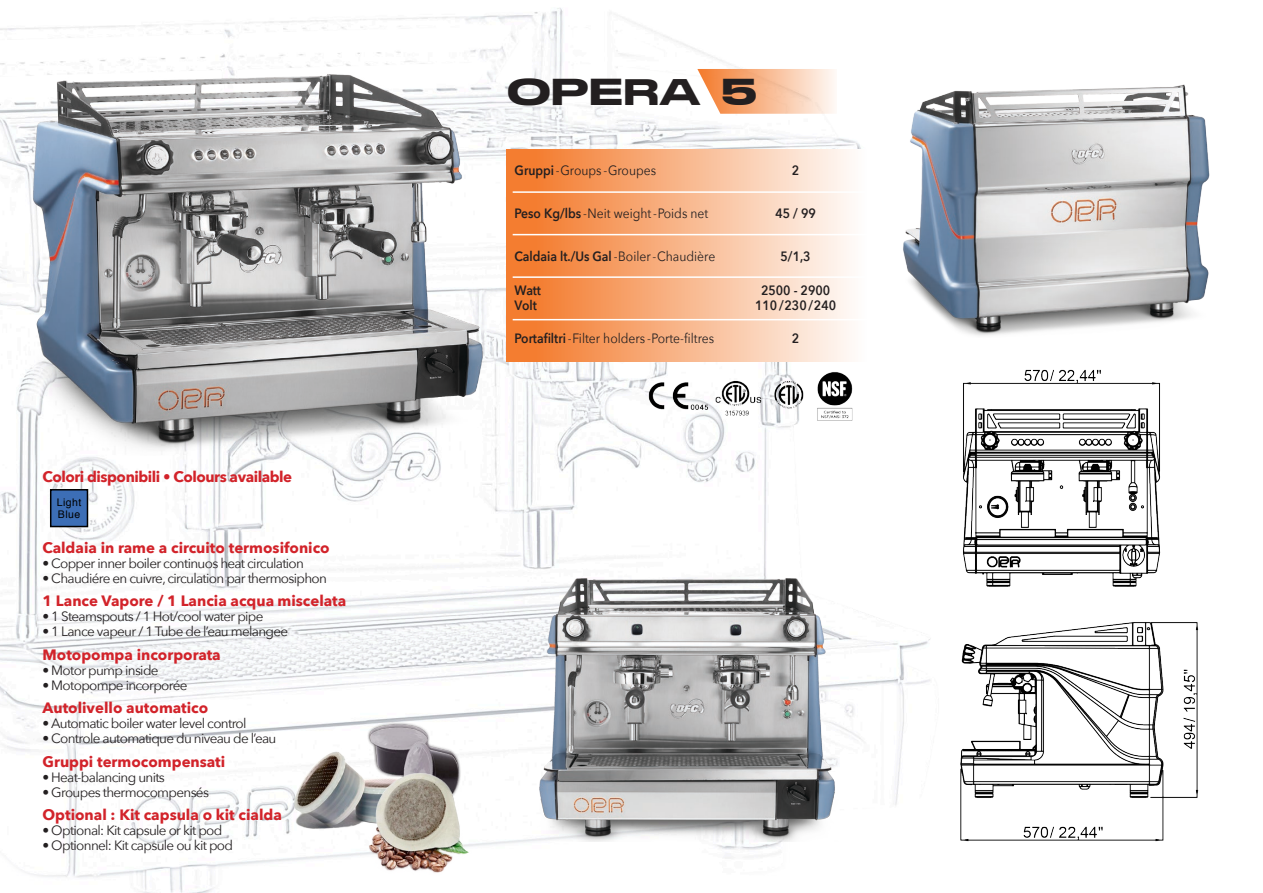
<style>
.page{position:relative;width:1263px;height:893px;background:#fff}
.page>*{position:absolute;margin:0;border:0;box-sizing:border-box;transform-origin:0 0}
.t1{font:37.5px "Stretch Pro";color:#231f20}
.t2{font:700 15px "Avenir Next";color:#d2232a}
.t3{font:700 15px "Avenir Next";letter-spacing:-.03em;color:#d2232a}
.t4{font:13.5px "Avenir Next";letter-spacing:-.05em;color:#231f20}
.t5{font:13.5px "Avenir Next";color:#231f20;scale:.9 1}
.t6{font:600 13.5px/15px "Avenir Next";color:#231f20;scale:.9 1}
.t7{font:10.5px/12px "Helvetica";letter-spacing:.04em;color:#000}
.s1{font-weight:600}
</style>
<div class="page">
<img style="left:0;top:8px;width:931px;height:885px">
<img style="left:362px;top:707px;width:103px;height:3px">
<img style="left:362px;top:710px;width:103px;height:49px">
<img style="left:250px;top:735px;width:212px;height:107px">
<img style="left:357px;top:759px;width:179px;height:125px">
<div style="left:506px;top:149px;width:383px;height:212px;background:linear-gradient(to right,#f37321,#fff)"></div>
<hr style="left:513px;top:191px;width:357px;height:2px;background:#fff">
<hr style="left:513px;top:234px;width:357px;height:1px;background:#fff">
<hr style="left:513px;top:276px;width:357px;height:2px;background:#fff">
<hr style="left:513px;top:319px;width:357px;height:1px;background:#fff">
<svg style="left:697px;top:69px;width:140px;height:45px"></svg>
<img style="left:7px;top:22px;width:508px;height:433px">
<img style="left:889px;top:50px;width:321px;height:314px">
<img style="left:935px;top:363px;width:273px;height:479px">
<img style="left:630px;top:370px;width:235px;height:51px">
<div style="left:51px;top:490px;width:36px;height:36px;background:#3c6eb6"></div>
<div style="left:50px;top:489px;width:38px;height:38px;border:2px solid #000"></div>
<img style="left:506px;top:544px;width:359px;height:298px">
<p class="t3" style="left:43px;top:463px;width:251px">Colori disponibili • Colours available</p>
<p class="t7" style="left:57px;top:497px;width:26px">Light<br>Blue</p>
<p class="t2" style="left:43px;top:534px;width:289px">Caldaia in rame a circuito termosifonico</p>
<p class="t4" style="left:43px;top:551px;width:263px">• Copper inner boiler continuos heat circulation</p>
<p class="t4" style="left:43px;top:566px;width:286px">• Chaudiére en cuivre, circulation par thermosiphon</p>
<p class="t2" style="left:43px;top:588px;width:305px">1 Lance Vapore / 1 Lancia acqua miscelata</p>
<p class="t4" style="left:43px;top:605px;width:223px">• 1 Steamspouts / 1 Hot/cool water pipe</p>
<p class="t4" style="left:43px;top:620px;width:247px">• 1 Lance vapeur / 1 Tube de l’eau melangee</p>
<p class="t2" style="left:43px;top:641px;width:180px">Motopompa incorporata</p>
<p class="t4" style="left:43px;top:658px;width:118px">• Motor pump inside</p>
<p class="t4" style="left:43px;top:673px;width:147px">• Motopompe incorporée</p>
<p class="t2" style="left:43px;top:695px;width:167px">Autolivello automatico</p>
<p class="t4" style="left:43px;top:712px;width:206px">• Automatic boiler water level control</p>
<p class="t4" style="left:43px;top:727px;width:235px">• Controle automatique du niveau de l’eau</p>
<p class="t2" style="left:43px;top:748px;width:184px">Gruppi termocompensati</p>
<p class="t4" style="left:43px;top:765px;width:124px">• Heat-balancing units</p>
<p class="t4" style="left:43px;top:780px;width:168px">• Groupes thermocompensés</p>
<p class="t2" style="left:43px;top:802px;width:241px">Optional : Kit capsula o kit cialda</p>
<p class="t4" style="left:43px;top:819px;width:181px">• Optional: Kit capsule or kit pod</p>
<p class="t4" style="left:43px;top:834px;width:192px">• Optionnel: Kit capsule ou kit pod</p>
<h1 class="t1" style="left:507px;top:64px;width:252px">OPERA 5</h1>
<p class="t5" style="left:515px;top:159px;width:159px"><span class="s1">Gruppi</span> - Groups - Groupes</p>
<p class="t5" style="left:515px;top:202px;width:217px"><span class="s1">Peso Kg/lbs</span> - Neit weight - Poids net</p>
<p class="t5" style="left:515px;top:245px;width:224px"><span class="s1">Caldaia lt./Us Gal</span> - Boiler - Chaudière</p>
<p class="t6" style="left:515px;top:283px;width:31px">Watt<br>Volt</p>
<p class="t5" style="left:515px;top:327px;width:223px"><span class="s1">Portafiltri</span> - Filter holders - Porte-filtres</p>
<p class="t6" style="left:792px;top:163px;width:10px">2</p>
<p class="t6" style="left:775px;top:206px;width:46px">45 / 99</p>
<p class="t6" style="left:780px;top:249px;width:35px">5/1,3</p>
<p class="t6" style="left:755px;top:283px;width:92px;text-align:center">2500 - 2900<br>110 / 230 / 240</p>
<p class="t6" style="left:792px;top:330px;width:10px">2</p>
</div>
